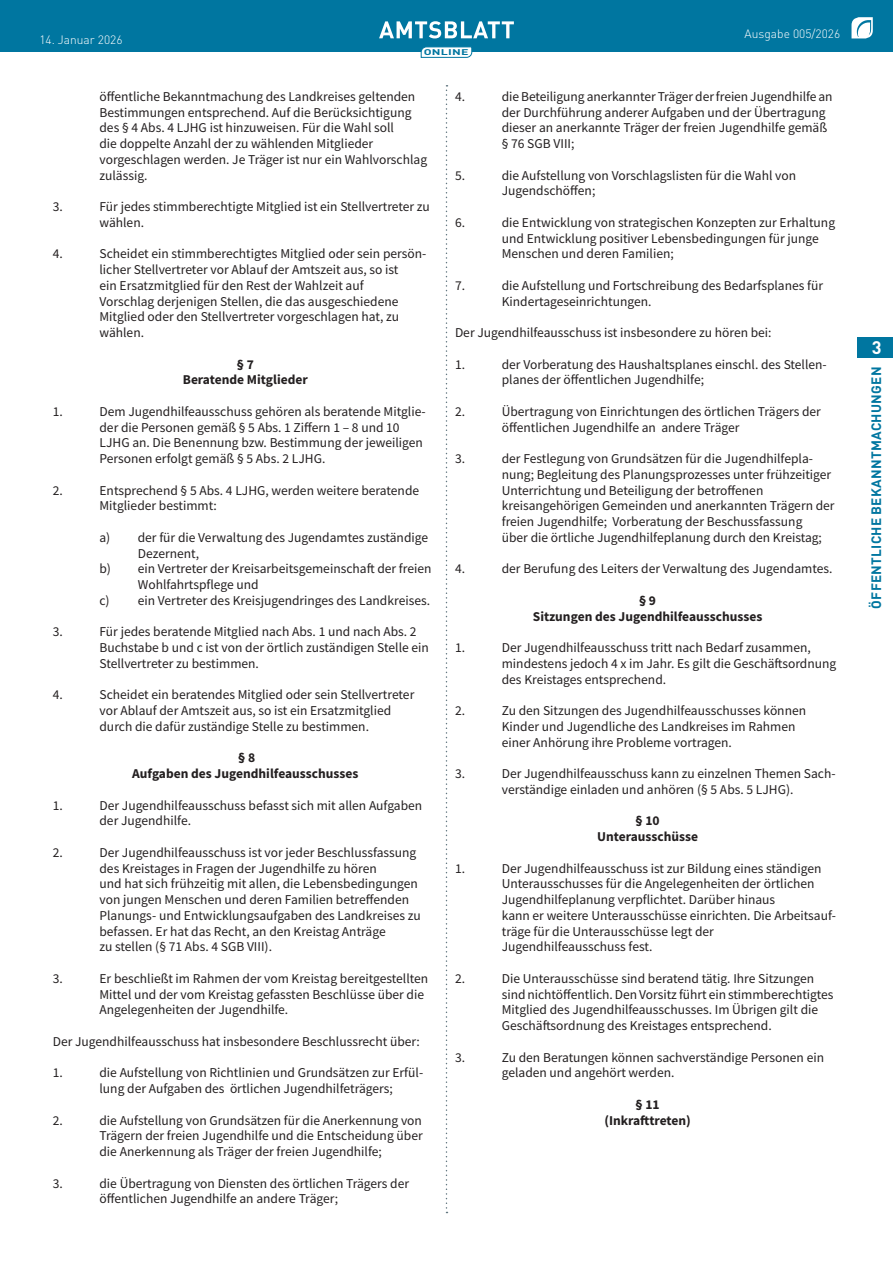
<style>
.page{position:relative;width:893px;height:1263px;background:#fff}
.page>*{position:absolute;margin:0;border:0;box-sizing:border-box;transform-origin:0 0}
.t1{font:700 18px "DIN Pro";color:#fff}
._2022_-_Brotschrift{font:13.5px/15.8px "Source Sans Pro";color:#231f20}
._2022_-_Brotschrift-2{font:700 13.5px "Source Sans Pro";color:#231f20}
.t2{font:700 13.5px "DIN Pro";letter-spacing:.02em;color:#0076a0}
.t3{font:300 12px "DIN Pro";color:#fff}
.t4{font:700 8.25px "DIN Pro";letter-spacing:.02em;color:#0076a0;scale:1.5 1}
</style>
<div class="page">
<svg style="left:446px;top:85px;width:1px;height:1128px"></svg>
<div style="left:0;top:0;width:893px;height:51px;background:#0076a0"></div>
<svg style="left:851px;top:17px;width:22px;height:21px"></svg>
<svg style="left:379px;top:21px;width:135px;height:17px"></svg>
<svg style="left:421px;top:47px;width:51px;height:11px"></svg>
<div style="left:857px;top:337px;width:36px;height:21px;background:#0076a0"></div>
<p class="t3" style="left:39px;top:30px;width:85px">14. Januar 2026</p>
<p class="t4" style="left:424px;top:45px;width:31px">ONLINE</p>
<p class="t3" style="left:745px;top:25px;width:97px">Ausgabe 005/2026</p>
<p class="_2022_-_Brotschrift" style="left:99px;top:88px;width:329px">öffentliche Bekanntmachung des Landkreises geltenden Bestimmungen entsprechend. Auf die Berücksichtigung des § 4 Abs. 4 LJHG ist hinzuweisen. Für die Wahl soll<br>die doppelte Anzahl der zu wählenden Mitglieder vorgeschlagen werden. Je Träger ist nur ein Wahlvorschlag zulässig.</p>
<p class="_2022_-_Brotschrift" style="left:53px;top:199px;width:12px">3.</p>
<p class="_2022_-_Brotschrift" style="left:99px;top:199px;width:332px">Für jedes stimmberechtigte Mitglied ist ein Stellvertreter zu wählen.</p>
<p class="_2022_-_Brotschrift" style="left:53px;top:246px;width:12px">4.</p>
<p class="_2022_-_Brotschrift" style="left:99px;top:246px;width:328px">Scheidet ein stimmberechtigtes Mitglied oder sein persön&shy;licher Stellvertreter vor Ablauf der Amtszeit aus, so ist<br>ein Ersatzmitglied für den Rest der Wahlzeit auf<br>Vorschlag derjenigen Stellen, die das ausgeschiedene Mitglied oder den Stellvertreter vorgeschlagen hat, zu wählen.</p>
<p class="_2022_-_Brotschrift-2" style="left:237px;top:355px;width:18px">§ 7</p>
<p class="_2022_-_Brotschrift-2" style="left:183px;top:371px;width:127px">Beratende Mitglieder</p>
<p class="_2022_-_Brotschrift" style="left:53px;top:403px;width:12px">1.</p>
<p class="_2022_-_Brotschrift" style="left:99px;top:403px;width:328px">Dem Jugendhilfeausschuss gehören als beratende Mitglie&shy;der die Personen gemäß § 5 Abs. 1 Ziffern 1 – 8 und 10<br>LJHG an. Die Benennung bzw. Bestimmung der jeweiligen Personen erfolgt gemäß § 5 Abs. 2 LJHG.</p>
<p class="_2022_-_Brotschrift" style="left:53px;top:482px;width:12px">2.</p>
<p class="_2022_-_Brotschrift" style="left:99px;top:482px;width:321px">Entsprechend § 5 Abs. 4 LJHG, werden weitere beratende<br>Mitglieder bestimmt:</p>
<p class="_2022_-_Brotschrift" style="left:138px;top:529px;width:292px;text-indent:-38px">a) der für die Verwaltung des Jugendamtes zuständige<br>Dezernent,</p>
<p class="_2022_-_Brotschrift" style="left:138px;top:561px;width:295px;text-indent:-38px">b) ein Vertreter der Kreisarbeitsgemeinschaft der freien<br>Wohlfahrtspflege und</p>
<p class="_2022_-_Brotschrift" style="left:99px;top:592px;width:332px">c) ein Vertreter des Kreisjugendringes des Landkreises.</p>
<p class="_2022_-_Brotschrift" style="left:53px;top:624px;width:12px">3.</p>
<p class="_2022_-_Brotschrift" style="left:99px;top:624px;width:331px">Für jedes beratende Mitglied nach Abs. 1 und nach Abs. 2<br>Buchstabe b und c ist von der örtlich zuständigen Stelle ein<br>Stellvertreter zu bestimmen.</p>
<p class="_2022_-_Brotschrift" style="left:53px;top:687px;width:12px">4.</p>
<p class="_2022_-_Brotschrift" style="left:99px;top:687px;width:316px">Scheidet ein beratendes Mitglied oder sein Stellvertreter vor Ablauf der Amtszeit aus, so ist ein Ersatzmitglied durch die dafür zuständige Stelle zu bestimmen.</p>
<p class="_2022_-_Brotschrift-2" style="left:238px;top:749px;width:18px">§ 8</p>
<p class="_2022_-_Brotschrift-2" style="left:132px;top:764px;width:228px">Aufgaben des Jugendhilfeausschusses</p>
<p class="_2022_-_Brotschrift" style="left:53px;top:797px;width:12px">1.</p>
<p class="_2022_-_Brotschrift" style="left:99px;top:797px;width:324px">Der Jugendhilfeausschuss befasst sich mit allen Aufgaben der Jugendhilfe.</p>
<p class="_2022_-_Brotschrift" style="left:53px;top:844px;width:12px">2.</p>
<p class="_2022_-_Brotschrift" style="left:99px;top:844px;width:323px">Der Jugendhilfeausschuss ist vor jeder Beschlussfassung des Kreistages in Fragen der Jugendhilfe zu hören<br>und hat sich frühzeitig mit allen, die Lebensbedingungen von jungen Menschen und deren Familien betreffenden Planungs- und Entwicklungsaufgaben des Landkreises zu befassen. Er hat das Recht, an den Kreistag Anträge<br>zu stellen (§ 71 Abs. 4 SGB VIII).</p>
<p class="_2022_-_Brotschrift" style="left:53px;top:970px;width:12px">3.</p>
<p class="_2022_-_Brotschrift" style="left:99px;top:970px;width:330px">Er beschließt im Rahmen der vom Kreistag bereitgestellten<br>Mittel und der vom Kreistag gefassten Beschlüsse über die<br>Angelegenheiten der Jugendhilfe.</p>
<p class="_2022_-_Brotschrift" style="left:53px;top:1033px;width:369px">Der Jugendhilfeausschuss hat insbesondere Beschlussrecht über:</p>
<p class="_2022_-_Brotschrift" style="left:53px;top:1065px;width:12px">1.</p>
<p class="_2022_-_Brotschrift" style="left:99px;top:1065px;width:325px">die Aufstellung von Richtlinien und Grundsätzen zur Erfül&shy;lung der Aufgaben des örtlichen Jugendhilfeträgers;</p>
<p class="_2022_-_Brotschrift" style="left:53px;top:1112px;width:12px">2.</p>
<p class="_2022_-_Brotschrift" style="left:99px;top:1112px;width:325px;text-align:justify">die Aufstellung von Grundsätzen für die Anerkennung von Trägern der freien Jugendhilfe und die Entscheidung über die Anerkennung als Träger der freien Jugendhilfe;</p>
<p class="_2022_-_Brotschrift" style="left:53px;top:1175px;width:12px">3.</p>
<p class="_2022_-_Brotschrift" style="left:99px;top:1175px;width:311px">die Übertragung von Diensten des örtlichen Trägers der öffentlichen Jugendhilfe an andere Träger;</p>
<p class="_2022_-_Brotschrift" style="left:455px;top:88px;width:12px">4.</p>
<p class="_2022_-_Brotschrift" style="left:502px;top:88px;width:332px">die Beteiligung anerkannter Träger der freien Jugendhilfe an der Durchführung anderer Aufgaben und der Übertragung dieser an anerkannte Träger der freien Jugendhilfe gemäß § 76 SGB VIII;</p>
<p class="_2022_-_Brotschrift" style="left:455px;top:167px;width:12px">5.</p>
<p class="_2022_-_Brotschrift" style="left:502px;top:167px;width:296px">die Aufstellung von Vorschlagslisten für die Wahl von<br>Jugendschöffen;</p>
<p class="_2022_-_Brotschrift" style="left:455px;top:214px;width:12px">6.</p>
<p class="_2022_-_Brotschrift" style="left:502px;top:214px;width:335px">die Entwicklung von strategischen Konzepten zur Erhaltung und Entwicklung positiver Lebensbedingungen für junge<br>Menschen und deren Familien;</p>
<p class="_2022_-_Brotschrift" style="left:455px;top:277px;width:12px">7.</p>
<p class="_2022_-_Brotschrift" style="left:502px;top:277px;width:323px">die Aufstellung und Fortschreibung des Bedarfsplanes für<br>Kindertageseinrichtungen.</p>
<p class="_2022_-_Brotschrift" style="left:455px;top:325px;width:318px">Der Jugendhilfeausschuss ist insbesondere zu hören bei:</p>
<p class="_2022_-_Brotschrift" style="left:455px;top:356px;width:12px">1.</p>
<p class="_2022_-_Brotschrift" style="left:502px;top:356px;width:326px">der Vorberatung des Haushaltsplanes einschl. des Stellen&shy;planes der öffentlichen Jugendhilfe;</p>
<p class="_2022_-_Brotschrift" style="left:455px;top:403px;width:12px">2.</p>
<p class="_2022_-_Brotschrift" style="left:502px;top:403px;width:321px">Übertragung von Einrichtungen des örtlichen Trägers der öffentlichen Jugendhilfe an andere Träger</p>
<p class="_2022_-_Brotschrift" style="left:455px;top:451px;width:12px">3.</p>
<p class="_2022_-_Brotschrift" style="left:502px;top:451px;width:334px">der Festlegung von Grundsätzen für die Jugendhilfepla&shy;nung; Begleitung des Planungsprozesses unter frühzeitiger Unterrichtung und Beteiligung der betroffenen kreisangehörigen Gemeinden und anerkannten Trägern der freien Jugendhilfe; Vorberatung der Beschussfassung<br>über die örtliche Jugendhilfeplanung durch den Kreistag;</p>
<p class="_2022_-_Brotschrift" style="left:455px;top:561px;width:12px">4.</p>
<p class="_2022_-_Brotschrift" style="left:502px;top:561px;width:332px">der Berufung des Leiters der Verwaltung des Jugendamtes.</p>
<p class="_2022_-_Brotschrift-2" style="left:639px;top:591px;width:18px">§ 9</p>
<p class="_2022_-_Brotschrift-2" style="left:533px;top:607px;width:231px">Sitzungen des Jugendhilfeausschusses</p>
<p class="_2022_-_Brotschrift" style="left:455px;top:640px;width:12px">1.</p>
<p class="_2022_-_Brotschrift" style="left:502px;top:640px;width:336px">Der Jugendhilfeausschuss tritt nach Bedarf zusammen, mindestens jedoch 4 x im Jahr. Es gilt die Geschäftsordnung des Kreistages entsprechend.</p>
<p class="_2022_-_Brotschrift" style="left:455px;top:703px;width:12px">2.</p>
<p class="_2022_-_Brotschrift" style="left:502px;top:703px;width:306px">Zu den Sitzungen des Jugendhilfeausschusses können<br>Kinder und Jugendliche des Landkreises im Rahmen einer Anhörung ihre Probleme vortragen.</p>
<p class="_2022_-_Brotschrift" style="left:455px;top:766px;width:12px">3.</p>
<p class="_2022_-_Brotschrift" style="left:502px;top:766px;width:335px">Der Jugendhilfeausschuss kann zu einzelnen Themen Sach&shy;verständige einladen und anhören (§ 5 Abs. 5 LJHG).</p>
<p class="_2022_-_Brotschrift-2" style="left:636px;top:812px;width:26px">§ 10</p>
<p class="_2022_-_Brotschrift-2" style="left:597px;top:827px;width:102px">Unterausschüsse</p>
<p class="_2022_-_Brotschrift" style="left:455px;top:860px;width:12px">1.</p>
<p class="_2022_-_Brotschrift" style="left:502px;top:860px;width:336px">Der Jugendhilfeausschuss ist zur Bildung eines ständigen Unterausschusses für die Angelegenheiten der örtlichen Jugendhilfeplanung verpflichtet. Darüber hinaus<br>kann er weitere Unterausschüsse einrichten. Die Arbeitsauf&shy;träge für die Unterausschüsse legt der Jugendhilfeausschuss fest.</p>
<p class="_2022_-_Brotschrift" style="left:455px;top:970px;width:12px">2.</p>
<p class="_2022_-_Brotschrift" style="left:502px;top:970px;width:333px">Die Unterausschüsse sind beratend tätig. Ihre Sitzungen sind nichtöffentlich. Den Vorsitz führt ein stimmberechtigtes Mitglied des Jugendhilfeausschusses. Im Übrigen gilt die Geschäftsordnung des Kreistages entsprechend.</p>
<p class="_2022_-_Brotschrift" style="left:455px;top:1049px;width:12px">3.</p>
<p class="_2022_-_Brotschrift" style="left:502px;top:1049px;width:324px">Zu den Beratungen können sachverständige Personen ein geladen und angehört werden.</p>
<p class="_2022_-_Brotschrift-2" style="left:636px;top:1095px;width:26px">§ 11</p>
<p class="_2022_-_Brotschrift-2" style="left:604px;top:1111px;width:88px">(Inkrafttreten)</p>
<h1 class="t1" style="left:872px;top:333px;width:11px">3</h1>
<p class="t2" style="left:865px;top:609px;width:243px;rotate:-90deg">ÖFFENTLICHE BEKANNTMACHUNGEN</p>
</div>
